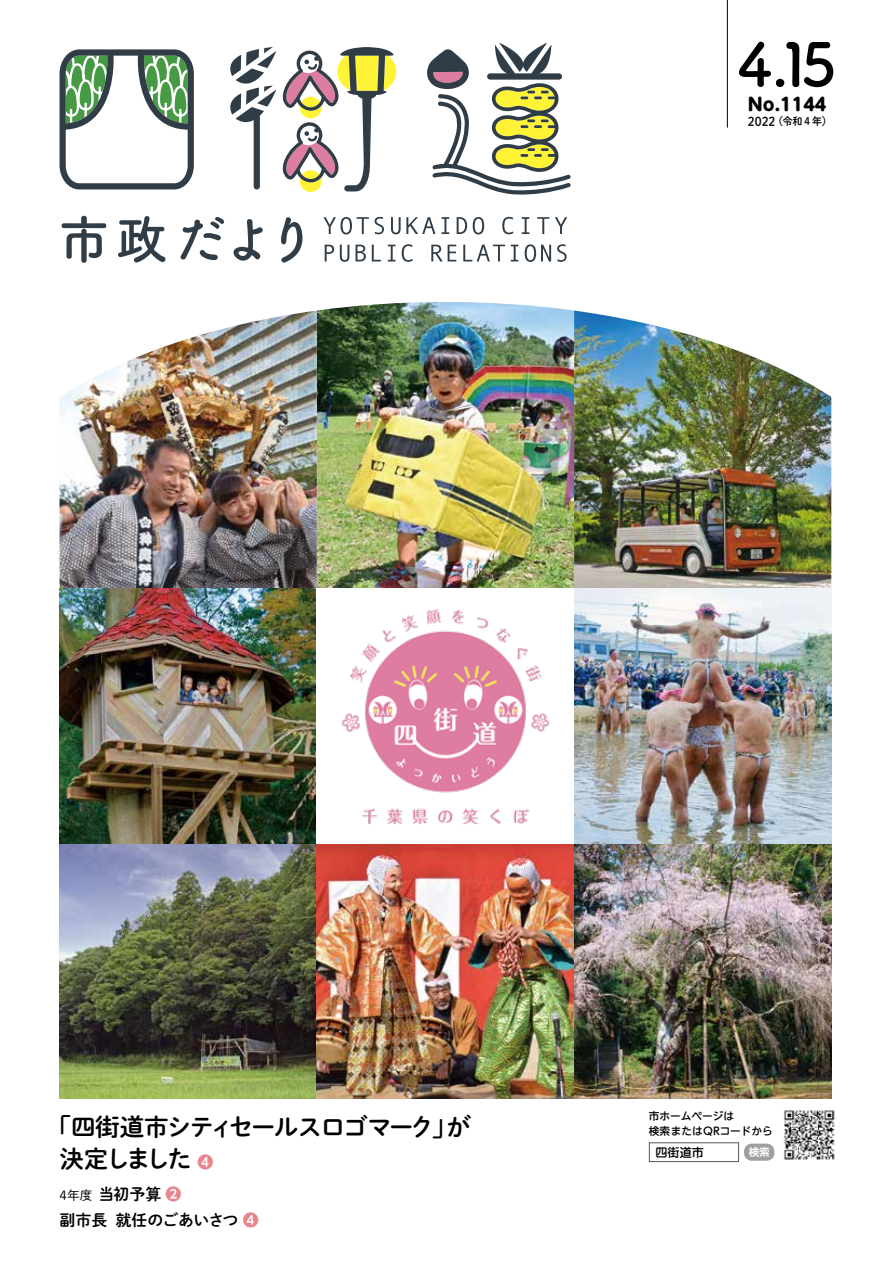
<style>
.page{position:relative;width:893px;height:1263px;background:#fff}
.page>*{position:absolute;margin:0;border:0;box-sizing:border-box;transform-origin:0 0}
.t1{font:700 59.55px "Tsuku A Rd Gothic";color:#000}
.t2{font:24.45px "Shuei M Go Std B";letter-spacing:-.08em;color:#000}
.t3{font:800 17.55px "UD Shin M Go Pr 6";color:#000}
.t4{font:15.9px "Shuei M Go Std B";letter-spacing:-.01em;color:#000}
.t5{font:700 15.9px "UD Shin Go NT Pr 6 De";color:#e7848c}
.t6{font:12.75px "Shuei M Go Std L";color:#000}
.t7{font:12.3px "Shuei M Go Std B";color:#000;scale:.95 1}
.t8{font:500 12px "UD Shin M Go Pr 6";color:#000}
.t9{font:500 10.65px/14.9px "UD Shin M Go Pr 6";color:#000}
.t10{font:10.5px "Shuei M Go Std B";color:#000;scale:.95 1}
.t11{font:700 10.5px "UD Shin M Go Pr 6 De";color:#fff}
.s1{font-family:"UD Shin Go NT Pr 6 De";font-weight:700;color:#e7848c}
</style>
<div class="page">
<svg style="left:62px;top:216px;width:44px;height:47px"></svg>
<svg style="left:118px;top:216px;width:47px;height:47px"></svg>
<svg style="left:180px;top:217px;width:44px;height:43px"></svg>
<svg style="left:234px;top:219px;width:29px;height:42px"></svg>
<svg style="left:281px;top:217px;width:21px;height:45px"></svg>
<svg style="left:60px;top:49px;width:134px;height:140px"></svg>
<svg style="left:230px;top:47px;width:46px;height:142px"></svg>
<svg style="left:283px;top:47px;width:113px;height:145px"></svg>
<svg style="left:427px;top:43px;width:144px;height:152px"></svg>
<svg style="left:375px;top:217px;width:9px;height:17px"></svg>
<svg style="left:391px;top:217px;width:44px;height:17px"></svg>
<svg style="left:442px;top:217px;width:7px;height:17px"></svg>
<svg style="left:457px;top:217px;width:10px;height:17px"></svg>
<svg style="left:502px;top:217px;width:11px;height:17px"></svg>
<svg style="left:522px;top:217px;width:7px;height:17px"></svg>
<svg style="left:537px;top:217px;width:12px;height:17px"></svg>
<svg style="left:555px;top:217px;width:12px;height:17px"></svg>
<svg style="left:325px;top:245px;width:9px;height:16px"></svg>
<svg style="left:340px;top:245px;width:9px;height:17px"></svg>
<svg style="left:356px;top:245px;width:10px;height:16px"></svg>
<svg style="left:372px;top:245px;width:9px;height:16px"></svg>
<svg style="left:388px;top:245px;width:7px;height:16px"></svg>
<svg style="left:402px;top:244px;width:11px;height:18px"></svg>
<svg style="left:431px;top:245px;width:25px;height:16px"></svg>
<svg style="left:463px;top:245px;width:42px;height:16px"></svg>
<svg style="left:511px;top:245px;width:7px;height:16px"></svg>
<svg style="left:557px;top:244px;width:10px;height:18px"></svg>
<svg style="left:324px;top:217px;width:45px;height:17px"></svg>
<svg style="left:525px;top:244px;width:26px;height:18px"></svg>
<svg style="left:473px;top:217px;width:11px;height:17px"></svg>
<img style="left:784px;top:1110px;width:51px;height:50px">
<div style="left:649px;top:1142px;width:90px;height:20px;border:1px solid #595757"></div>
<div style="left:744px;top:1143px;width:30px;height:18px;background:#9fa0a0;border-radius:8px"></div>
<hr style="left:727px;top:0;width:1px;height:128px;background:#000">
<img style="left:574px;top:310px;width:257px;height:278px">
<img style="left:317px;top:302px;width:257px;height:286px">
<img style="left:60px;top:310px;width:257px;height:278px">
<img style="left:60px;top:588px;width:257px;height:510px">
<img style="left:317px;top:843px;width:514px;height:255px">
<img style="left:574px;top:588px;width:257px;height:255px">
<img style="left:341px;top:609px;width:209px;height:216px">
<h1 class="t1" style="left:737px;top:18px;width:102px">4.15</h1>
<p class="t3" style="left:748px;top:89px;width:80px">No.1144</p>
<p class="t10" style="left:773px;top:113px;width:63px">（令和４年(</p>
<p class="t7" style="left:748px;top:112px;width:31px">2022</p>
<p class="t2" style="left:446px;top:1108px;width:26px">が</p>
<p class="t2" style="left:47px;top:1108px;width:410px">「四街道市シティセールスロゴマーク」</p>
<p class="t5" style="left:197px;top:1148px;width:17px">4</p>
<p class="t2" style="left:60px;top:1140px;width:134px">決定しました</p>
<p class="t4" style="left:98px;top:1183px;width:85px">当初予算 <span class="s1">2</span></p>
<p class="t6" style="left:67px;top:1186px;width:27px">年度</p>
<p class="t6" style="left:57px;top:1186px;width:14px">４</p>
<p class="t4" style="left:60px;top:1208px;width:49px">副市長</p>
<p class="t4" style="left:116px;top:1208px;width:144px">就任のごあいさつ <span class="s1">4</span></p>
<p class="t9" style="left:649px;top:1108px;width:125px">市ホームページは<br>検索またはQRコードから</p>
<p class="t8" style="left:656px;top:1142px;width:50px">四街道市</p>
<p class="t11" style="left:749px;top:1143px;width:23px">検索</p>
</div>
